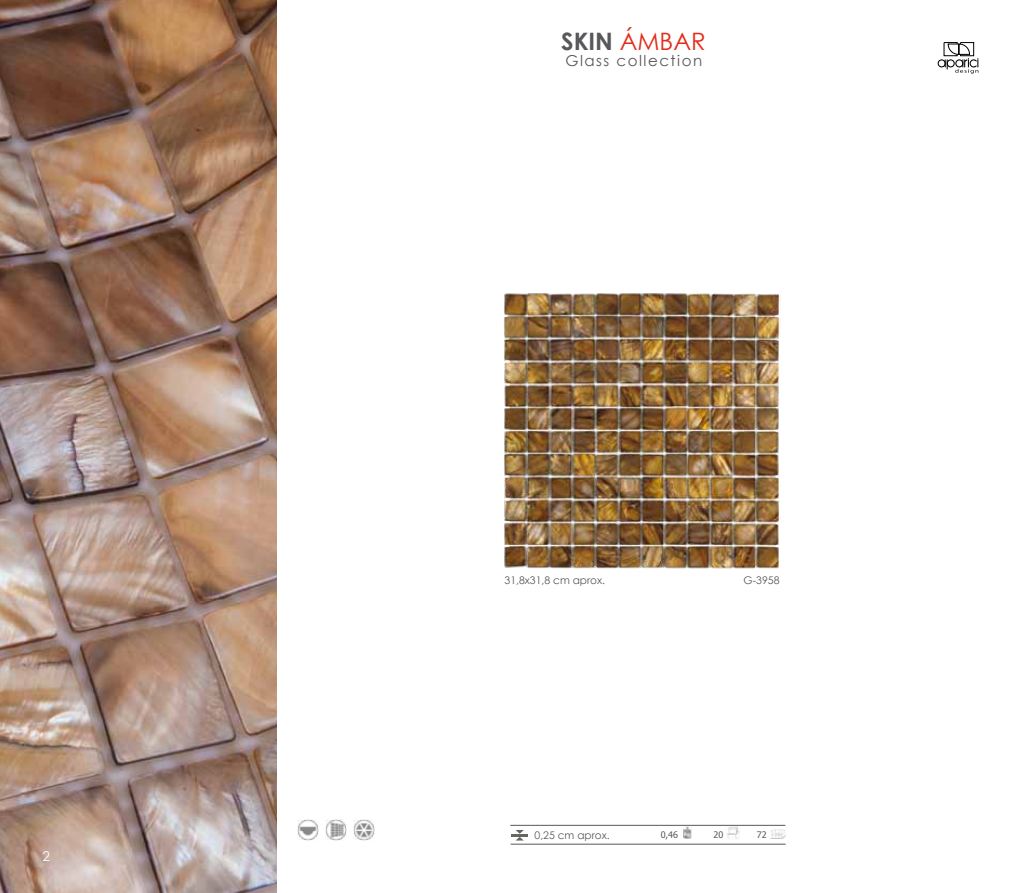
<style>
.page{position:relative;width:1021px;height:893px;background:#fff}
.page>*{position:absolute;margin:0;border:0;box-sizing:border-box;transform-origin:0 0}
.t1{font:24px "Century Gothic";color:#e42a18}
.t2{font:15px "Century Gothic";letter-spacing:.1em;color:#58585a}
.t3{font:13.5px "Century Gothic";color:#fff}
.t4{font:10.5px "Century Gothic";color:#58585a}
.t5{font:9px "Tahoma";color:#58585a}
.s1{font-weight:700;color:#58585a}
</style>
<div class="page">
<svg style="left:937px;top:43px;width:41px;height:31px"></svg>
<svg style="left:511px;top:830px;width:17px;height:14px"></svg>
<hr style="left:510px;top:825px;width:275px;height:1px;background:#58585a">
<hr style="left:510px;top:844px;width:275px;height:1px;background:#58585a">
<svg style="left:683px;top:826px;width:9px;height:13px"></svg>
<img style="left:726px;top:826px;width:13px;height:13px">
<img style="left:770px;top:829px;width:15px;height:10px">
<img style="left:504px;top:293px;width:276px;height:276px">
<img style="left:0;top:0;width:276px;height:893px">
<img style="left:297px;top:819px;width:21px;height:21px">
<img style="left:325px;top:819px;width:21px;height:21px">
<img style="left:353px;top:819px;width:21px;height:21px">
<p class="t3" style="left:43px;top:848px;width:9px">2</p>
<h1 class="t1" style="left:561px;top:27px;width:146px"><span class="s1">SKIN</span> ÁMBAR</h1>
<h2 class="t2" style="left:565px;top:52px;width:138px">Glass collection</h2>
<p class="t4" style="left:504px;top:574px;width:102px">31,8x31,8 cm aprox.</p>
<p class="t4" style="left:743px;top:574px;width:37px">G-3958</p>
<p class="t4" style="left:534px;top:828px;width:77px">0,25 cm aprox.</p>
<p class="t5" style="left:660px;top:829px;width:19px">0,46</p>
<p class="t5" style="left:713px;top:829px;width:11px">20</p>
<p class="t5" style="left:757px;top:829px;width:11px">72</p>
</div>
